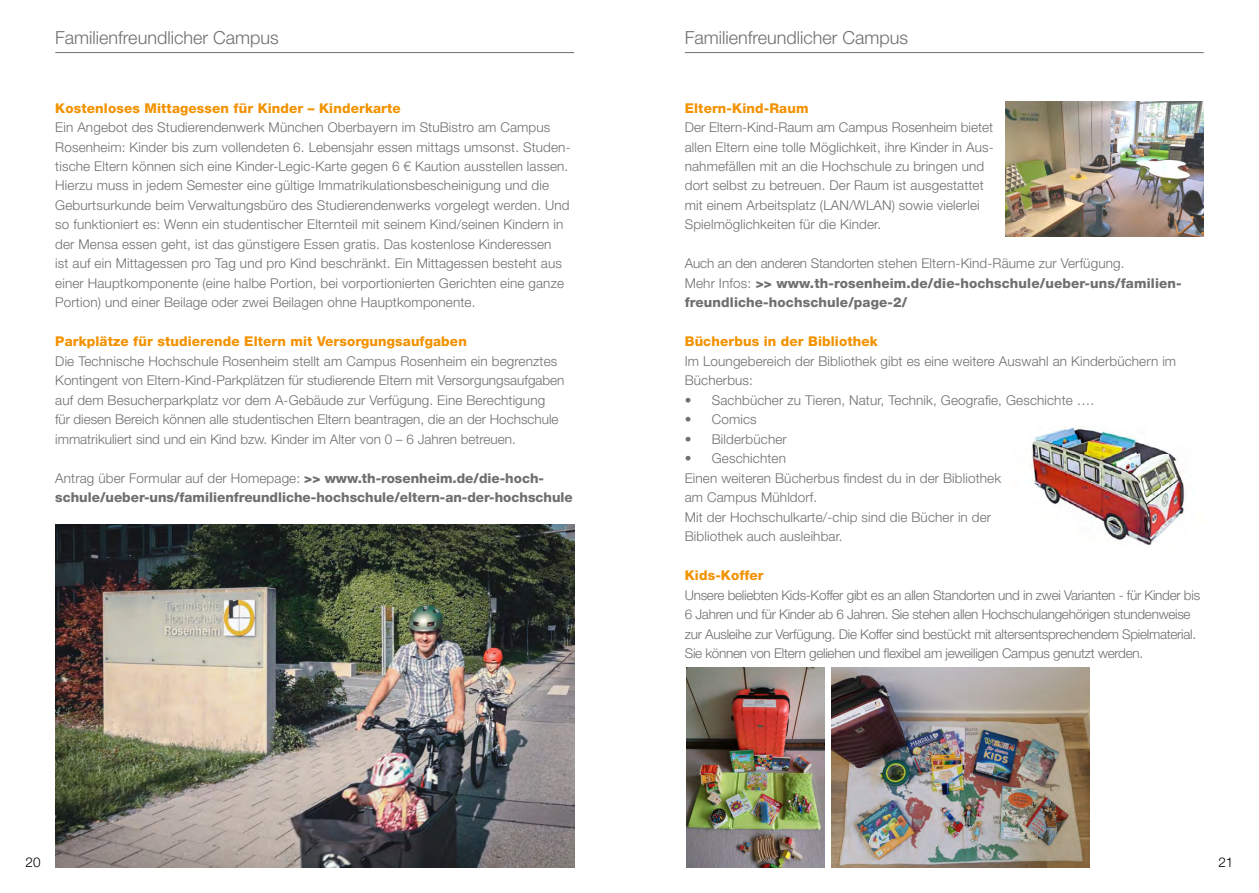
<style>
.page{position:relative;width:1259px;height:893px;background:#fff}
.page>*{position:absolute;margin:0;border:0;box-sizing:border-box;transform-origin:0 0}
.t1{font:300 18px "Helvetica Neue LT Pro";color:#706f6f}
.t2{font:300 13.5px/19.5px "Helvetica Neue LT Pro";letter-spacing:.01em;color:#706f6f}
.t3{font:300 13.5px/19.5px "Helvetica Neue LT Pro";letter-spacing:-.02em;color:#706f6f}
.t4{font:800 13.5px/19.5px "Helvetica Neue LT Pro";color:#706f6f}
.t5{font:800 13.5px "Helvetica Neue LT Pro";letter-spacing:.01em;color:#f39200}
.t6{font:300 13.5px "Helvetica Neue LT Pro";color:#000}
.s1{font-weight:300}
</style>
<div class="page">
<hr style="left:55px;top:52px;width:519px;height:1px;background:#706f6f">
<img style="left:55px;top:524px;width:519px;height:343px">
<hr style="left:685px;top:52px;width:518px;height:1px;background:#706f6f">
<img style="left:1031px;top:427px;width:154px;height:119px">
<img style="left:1005px;top:101px;width:198px;height:136px">
<img style="left:686px;top:668px;width:139px;height:199px">
<img style="left:831px;top:668px;width:258px;height:199px">
<h1 class="t1" style="left:55px;top:27px;width:225px">Familienfreundlicher Campus</h1>
<h1 class="t1" style="left:685px;top:27px;width:225px">Familienfreundlicher Campus</h1>
<p class="t5" style="left:55px;top:100px;width:347px">Kostenloses Mittagessen für Kinder – Kinderkarte</p>
<p class="t2" style="left:55px;top:117px;width:517px">Ein Angebot des Studierendenwerk München Oberbayern im StuBistro am Campus Rosenheim: Kinder bis zum vollendeten 6. Lebensjahr essen mittags umsonst. Studen&shy;tische Eltern können sich eine Kinder-Legic-Karte gegen 6 € Kaution ausstellen lassen.<br>Hierzu muss in jedem Semester eine gültige Immatrikulationsbescheinigung und die Geburtsurkunde beim Verwaltungsbüro des Studierendenwerks vorgelegt werden. Und so funktioniert es: Wenn ein studentischer Elternteil mit seinem Kind/seinen Kindern in der Mensa essen geht, ist das günstigere Essen gratis. Das kostenlose Kinderessen<br>ist auf ein Mittagessen pro Tag und pro Kind beschränkt. Ein Mittagessen besteht aus einer Hauptkomponente (eine halbe Portion, bei vorportionierten Gerichten eine ganze Portion) und einer Beilage oder zwei Beilagen ohne Hauptkomponente.</p>
<p class="t5" style="left:55px;top:334px;width:413px">Parkplätze für studierende Eltern mit Versorgungsaufgaben</p>
<p class="t2" style="left:55px;top:351px;width:511px">Die Technische Hochschule Rosenheim stellt am Campus Rosenheim ein begrenztes Kontingent von Eltern-Kind-Parkplätzen für studierende Eltern mit Versorgungsaufgaben auf dem Besucherparkplatz vor dem A-Gebäude zur Verfügung. Eine Berechtigung<br>für diesen Bereich können alle studentischen Eltern beantragen, die an der Hochschule immatrikuliert sind und ein Kind bzw. Kinder im Alter von 0 – 6 Jahren betreuen.</p>
<p class="t4" style="left:55px;top:468px;width:519px"><span class="s1">Antrag über Formular auf der Homepage:</span> &gt;&gt; www.th-rosenheim.de/die-hoch&shy;schule/ueber-uns/familienfreundliche-hochschule/eltern-an-der-hochschule</p>
<p class="t5" style="left:685px;top:100px;width:125px">Eltern-Kind-Raum</p>
<p class="t2" style="left:685px;top:117px;width:310px">Der Eltern-Kind-Raum am Campus Rosenheim bietet allen Eltern eine tolle Möglichkeit, ihre Kinder in Aus&shy;nahmefällen mit an die Hochschule zu bringen und dort selbst zu betreuen. Der Raum ist ausgestattet mit einem Arbeitsplatz (LAN/WLAN) sowie vielerlei Spielmöglichkeiten für die Kinder.</p>
<p class="t4" style="left:685px;top:254px;width:498px"><span class="s1">Auch an den anderen Standorten stehen Eltern-Kind-Räume zur Verfügung.<br>Mehr Infos:</span> &gt;&gt; www.th-rosenheim.de/die-hochschule/ueber-uns/familien&shy;freundliche-hochschule/page-2/</p>
<p class="t5" style="left:685px;top:334px;width:195px">Bücherbus in der Bibliothek</p>
<p class="t2" style="left:685px;top:351px;width:493px">Im Loungebereich der Bibliothek gibt es eine weitere Auswahl an Kinderbüchern im<br>Bücherbus:</p>
<p class="t2" style="left:685px;top:390px;width:411px">• Sachbücher zu Tieren, Natur, Technik, Geografie, Geschichte ….</p>
<p class="t2" style="left:685px;top:410px;width:73px">• Comics</p>
<p class="t2" style="left:685px;top:429px;width:104px">• Bilderbücher</p>
<p class="t2" style="left:685px;top:449px;width:318px">• Geschichten<br>Einen weiteren Bücherbus findest du in der Bibliothek am Campus Mühldorf.<br>Mit der Hochschulkarte/-chip sind die Bücher in der Bibliothek auch ausleihbar.</p>
<p class="t5" style="left:685px;top:568px;width:80px">Kids-Koffer</p>
<p class="t3" style="left:685px;top:585px;width:517px">Unsere beliebten Kids-Koffer gibt es an allen Standorten und in zwei Varianten - für Kinder bis 6 Jahren und für Kinder ab 6 Jahren. Sie stehen allen Hochschulangehörigen stundenweise zur Ausleihe zur Verfügung. Die Koffer sind bestückt mit altersentsprechendem Spielmaterial.<br>Sie können von Eltern geliehen und flexibel am jeweiligen Campus genutzt werden.</p>
<p class="t6" style="left:26px;top:854px;width:17px">20</p>
<p class="t6" style="left:1218px;top:854px;width:17px">21</p>
</div>
